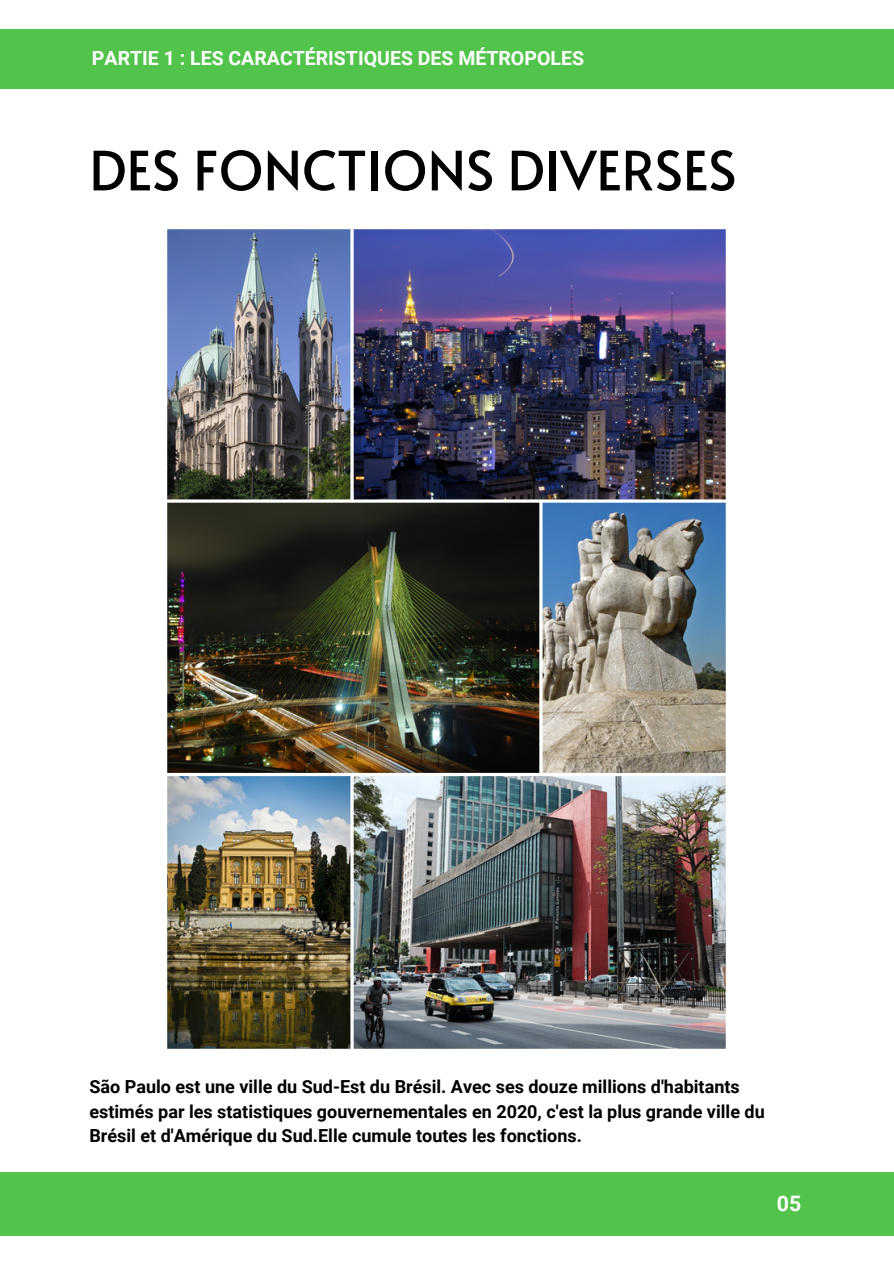
<style>
.page{position:relative;width:894px;height:1264px;background:#fff}
.page>*{position:absolute;margin:0;border:0;box-sizing:border-box;transform-origin:0 0}
.t1{font:54px "Alata";color:#000001}
.t2{font:700 21.3px "Roboto";color:#fff}
.t3{font:700 19.5px "Roboto";color:#fff}
.t4{font:700 18px/24.8px "Roboto";color:#000}
</style>
<div class="page">
<div style="left:0;top:30px;width:893px;height:59px;background:#53c44b"></div>
<div style="left:0;top:1172px;width:893px;height:63px;background:#53c44b"></div>
<img style="left:167px;top:229px;width:559px;height:820px">
<p class="t3" style="left:92px;top:46px;width:493px">PARTIE 1 : LES CARACTÉRISTIQUES DES MÉTROPOLES</p>
<p class="t1" style="left:89px;top:131px;width:648px">DES FONCTIONS DIVERSES</p>
<p class="t4" style="left:89px;top:1074px;width:676px">São Paulo est une ville du Sud-Est du Brésil. Avec ses douze millions d'habitants estimés par les statistiques gouvernementales en 2020, c'est la plus grande ville du<br>Brésil et d'Amérique du Sud.Elle cumule toutes les fonctions.</p>
<h1 class="t2" style="left:776px;top:1190px;width:26px">05</h1>
</div>
